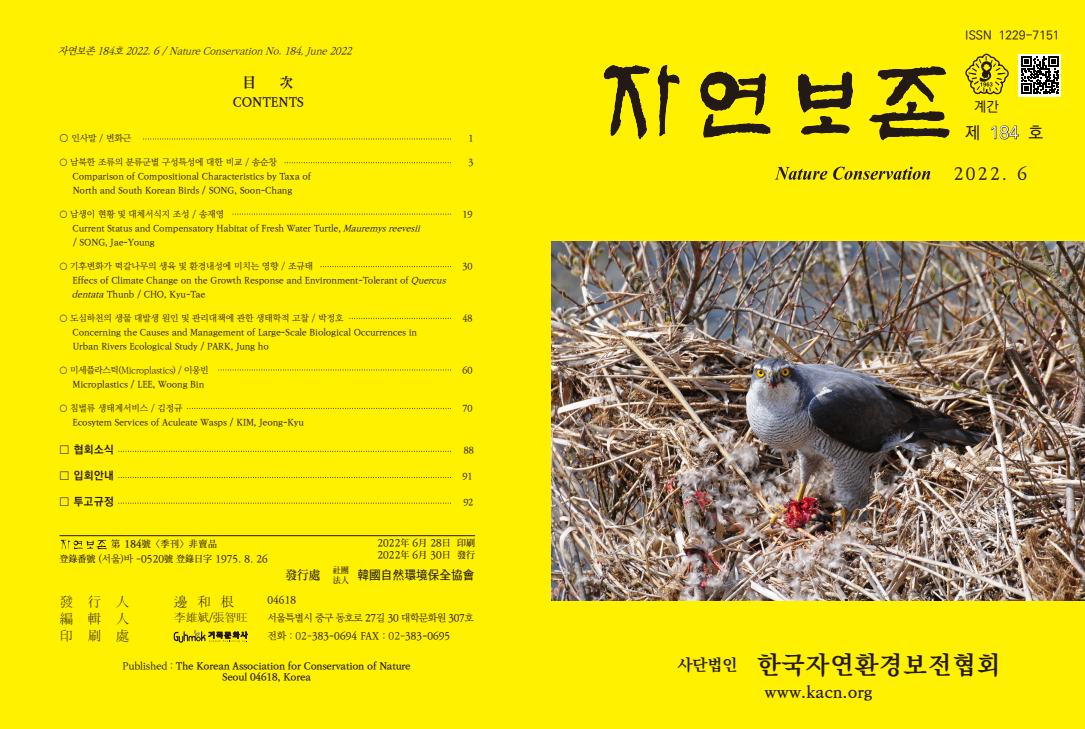
<style>
.page{position:relative;width:1085px;height:729px;background:#fff}
.page>*{position:absolute;margin:0;border:0;box-sizing:border-box;transform-origin:0 0}
.t1{font:700 25px "Ko Pub World Batang";letter-spacing:.04em;color:#231916}
.t2{font:500 17px "Ko Pub World Batang";color:#231916}
.t3{font:500 17px "Ko Pub World Dotum";color:#fff}
.t4{font:700 16px "Ko Pub World Batang";color:#231916}
.t5{font:700 15px "Ko Pub World Batang";color:#231916}
.t6{font:500 14px "Adobe Myungjo Std";color:#231916}
.t7{font:500 14px "Ko Pub World Dotum";color:#231916}
.t8{font:500 13px "Ko Pub World Dotum";color:#231916}
.t9{font:700 13px "Ko Pub World Batang";color:#231916}
.t10{font:300 13px "Ko Pub World Batang";color:#231916}
.t11{font:500 12px "Ko Pub World Dotum";color:#231916}
.t12{font:500 12px "Adobe Myungjo Std";letter-spacing:-.03em;color:#231916}
.t13{font:700 11px "Ko Pub World Dotum";letter-spacing:.05em;color:#231916}
.t14{font:700 10px "Ko Pub World Batang";letter-spacing:-.02em;color:#231916}
.t15{font:500 10px "Ko Pub World Batang";color:#231916}
.t16{font:italic 300 10px "Ko Pub World Batang";color:#231916}
.t17{font:300 10px "Ko Pub World Batang";letter-spacing:-.04em;color:#231916}
.t18{font:300 10px "Ko Pub World Batang";color:#231916}
.t19{font:500 9px/14px "Ko Pub World Batang";letter-spacing:-.01em;color:#231916}
.t20{font:300 9px "Ko Pub World Batang";letter-spacing:-.01em;color:#231916}
.t21{font:300 9px "Ko Pub World Batang";letter-spacing:-.04em;color:#231916}
.s1{font-weight:500;font-size:10px}
.s2{font-weight:500}
.s3{font-style:italic}
.s4{font-weight:700}
.s5{font-weight:300}
.s6{color:#231916}
</style>
<div class="page">
<div style="left:0;top:0;width:1084px;height:729px;background:#fff100"></div>
<svg style="left:61px;top:539px;width:10px;height:10px"></svg>
<svg style="left:143px;top:138px;width:308px;height:1px"></svg>
<svg style="left:232px;top:214px;width:219px;height:1px"></svg>
<svg style="left:285px;top:162px;width:166px;height:1px"></svg>
<svg style="left:320px;top:266px;width:131px;height:1px"></svg>
<svg style="left:218px;top:369px;width:233px;height:1px"></svg>
<svg style="left:349px;top:318px;width:102px;height:1px"></svg>
<svg style="left:187px;top:408px;width:264px;height:1px"></svg>
<svg style="left:118px;top:451px;width:333px;height:1px"></svg>
<svg style="left:118px;top:477px;width:333px;height:1px"></svg>
<svg style="left:118px;top:502px;width:333px;height:1px"></svg>
<hr style="left:60px;top:535px;width:415px;height:1px;background:#231916">
<svg style="left:174px;top:630px;width:73px;height:12px"></svg>
<img style="left:603px;top:65px;width:76px;height:71px">
<svg style="left:774px;top:167px;width:53px;height:13px"></svg>
<svg style="left:833px;top:167px;width:97px;height:13px"></svg>
<svg style="left:1058px;top:54px;width:2px;height:43px"></svg>
<svg style="left:965px;top:53px;width:93px;height:87px"></svg>
<img style="left:551px;top:241px;width:533px;height:360px">
<p class="t16" style="left:58px;top:44px;width:299px">자연보존 184호 2022.6/NatureConservationNo.184,June2022</p>
<p class="t5" style="left:242px;top:71px;width:15px">目</p>
<p class="t5" style="left:279px;top:71px;width:15px">次</p>
<p class="t9" style="left:233px;top:93px;width:72px">CONTENTS</p>
<p class="t20" style="left:60px;top:132px;width:73px"><span class="s1">○</span> 인사말 / 변화근</p>
<p class="t19" style="left:468px;top:131px;width:7px">1</p>
<p class="t20" style="left:60px;top:155px;width:219px"><span class="s2">○</span> 남북한 조류의 분류군별 구성특성에 대한 비교 / 송순창</p>
<p class="t19" style="left:468px;top:155px;width:7px">3</p>
<p class="t19" style="left:73px;top:169px;width:240px">Comparison of Compositional Characteristics by Taxa of<br>North and South Korean Birds / SONG, Soon-Chang</p>
<p class="t20" style="left:60px;top:207px;width:166px"><span class="s2">○</span> 남생이 현황 및 대체서식지 조성 / 송재영</p>
<p class="t19" style="left:462px;top:207px;width:12px">19</p>
<p class="t19" style="left:73px;top:221px;width:352px">Current Status and Compensatory Habitat of Fresh Water Turtle, <span class="s3">Mauremysreevesii </span>/ SONG, Jae-Young</p>
<p class="t20" style="left:60px;top:259px;width:255px"><span class="s2">○</span> 기후변화가 떡갈나무의 생육 및 환경내성에 미치는 영향 / 조규태</p>
<p class="t19" style="left:462px;top:259px;width:12px">30</p>
<p class="t19" style="left:72px;top:273px;width:378px">Effecs of Climate Change on the Growth Response and Environment-Tolerant of <span class="s3">Quercus dentata</span>Thunb / CHO, Kyu-Tae</p>
<p class="t20" style="left:60px;top:311px;width:285px"><span class="s2">○</span> 도심하천의 생물 대발생 원인 및 관리대책에 관한 생태학적 고찰 / 박정호</p>
<p class="t19" style="left:462px;top:311px;width:12px">48</p>
<p class="t19" style="left:73px;top:325px;width:346px">Concerning the Causes and Management of Large-Scale Biological Occurrences in<br>Urban Rivers Ecological Study / PARK, Jung ho</p>
<p class="t21" style="left:60px;top:363px;width:151px"><span class="s2">○</span> 미세플라스틱(Microplastics) / 이웅빈</p>
<p class="t19" style="left:462px;top:363px;width:12px">60</p>
<p class="t19" style="left:73px;top:377px;width:133px">Microplastics / LEE, Woong Bin</p>
<p class="t20" style="left:60px;top:401px;width:125px"><span class="s2">○</span> 침벌류 생태계서비스 / 김정규</p>
<p class="t19" style="left:462px;top:401px;width:12px">70</p>
<p class="t19" style="left:73px;top:415px;width:233px">Ecosytem Services of Aculeate Wasps / KIM, Jeong-Kyu</p>
<p class="t13" style="left:60px;top:442px;width:56px"><span class="s2">□</span> 협회소식</p>
<p class="t19" style="left:463px;top:443px;width:12px">88</p>
<p class="t13" style="left:60px;top:468px;width:56px"><span class="s2">□</span> 입회안내</p>
<p class="t19" style="left:462px;top:469px;width:12px">91</p>
<p class="t13" style="left:60px;top:494px;width:56px"><span class="s2">□</span> 투고규정</p>
<p class="t19" style="left:463px;top:495px;width:12px">92</p>
<p class="t17" style="left:111px;top:537px;width:107px">第 <span class="s4">184</span>號 &lt;季刊&gt; 非賣品</p>
<p class="t18" style="left:60px;top:552px;width:210px">登錄番號 (서울)바 -<span class="s2">0520</span>號 登錄日字 <span class="s2">1975. 8. 26</span></p>
<p class="t10" style="left:285px;top:565px;width:37px">發行處</p>
<p class="t20" style="left:333px;top:564px;width:18px">社團</p>
<p class="t20" style="left:333px;top:574px;width:18px">法人</p>
<p class="t15" style="left:377px;top:536px;width:99px">2022<span class="s5">年</span> 6<span class="s5">月</span> 28<span class="s5">日 印刷</span></p>
<p class="t15" style="left:377px;top:548px;width:99px">2022<span class="s5">年</span> 6<span class="s5">月</span> 30<span class="s5">日 發行</span></p>
<p class="t8" style="left:357px;top:565px;width:119px">韓國自然環境保全協會</p>
<p class="t15" style="left:267px;top:592px;width:30px">04618</p>
<p class="t17" style="left:267px;top:610px;width:208px">서울특별시 중구 동호로 <span class="s2">27</span>길 <span class="s2">30</span> 대학문화원 <span class="s2">307</span>호</p>
<p class="t15" style="left:267px;top:628px;width:184px"><span class="s5">전화 : 02-</span>383-0694 FAX : <span class="s5">02-</span>383-0695</p>
<p class="t14" style="left:123px;top:658px;width:289px"><span class="s2">Published :</span> The Korean Association for Conservation of Nature</p>
<p class="t14" style="left:222px;top:669px;width:90px">Seoul 04618, Korea</p>
<p class="t6" style="left:174px;top:594px;width:62px">邊 和 根</p>
<p class="t12" style="left:174px;top:611px;width:76px">李雄斌/張智旺</p>
<p class="t6" style="left:60px;top:594px;width:71px">發 行 人</p>
<p class="t6" style="left:60px;top:611px;width:71px">編 輯 人</p>
<p class="t6" style="left:60px;top:628px;width:71px">印 刷 處</p>
<p class="t11" style="left:965px;top:27px;width:96px">ISSN 1229-7151</p>
<p class="t7" style="left:974px;top:97px;width:26px">계간</p>
<p class="t3" style="left:965px;top:121px;width:80px"><span class="s6">제</span> 184 <span class="s6">호</span></p>
<p class="t2" style="left:953px;top:161px;width:75px">2022. 6</p>
<p class="t4" style="left:677px;top:652px;width:61px">사단법인</p>
<p class="t1" style="left:757px;top:646px;width:244px">한국자연환경보전협회</p>
<p class="t4" style="left:764px;top:680px;width:109px">www.kacn.org</p>
</div>
